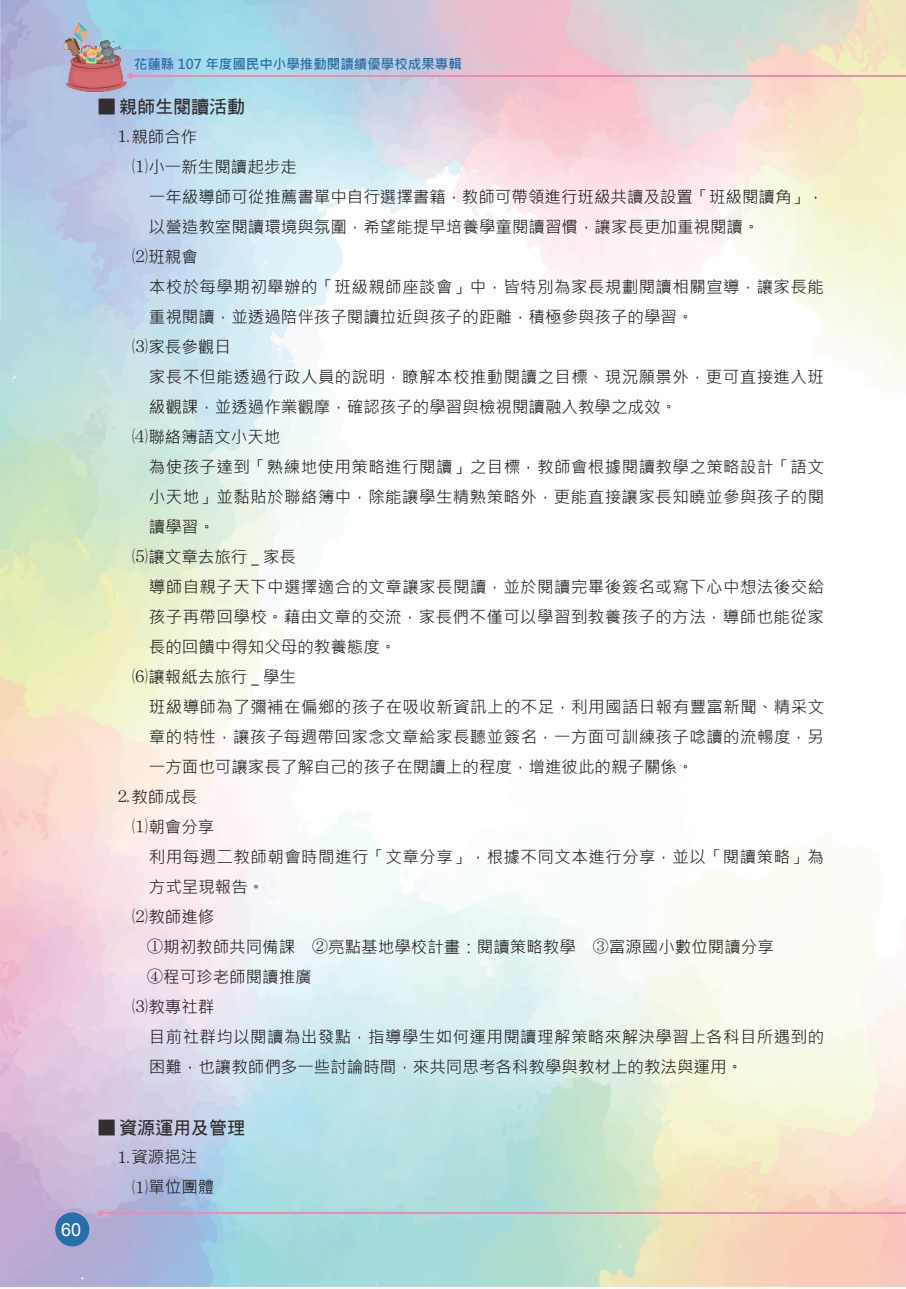
<style>
.page{position:relative;width:906px;height:1289px;background:#fff}
.page>*{position:absolute;margin:0;border:0;box-sizing:border-box;transform-origin:0 0}
.t1{font:18px "DF Hei Bd HK BF";color:#312f30}
.t2{font:18px "Arial";color:#fff}
.t3{font:16.5px "Microsoft Jheng Hei";letter-spacing:.025em;color:#231f20}
.t4{font:16.5px/30px "Microsoft Jheng Hei";color:#231f20}
.t5{font:700 13.5px "Microsoft Jheng Hei";color:#266faa}
.s1{font-family:"DF Hei Bd HKP BF"}
.s2{font-family:"MS Mincho"}
</style>
<div class="page">
<img style="left:0;top:0;width:906px;height:1288px">
<div style="left:55px;top:1212px;width:34px;height:34px;background:#266faa;border-radius:50%"></div>
<hr style="left:131px;top:75px;width:775px;height:1px;background:#ec8cb1">
<hr style="left:100px;top:1212px;width:806px;height:1px;background:#ec8cb1">
<svg style="left:97px;top:1210px;width:6px;height:6px"></svg>
<svg style="left:66px;top:73px;width:68px;height:19px"></svg>
<svg style="left:83px;top:23px;width:5px;height:27px"></svg>
<svg style="left:103px;top:42px;width:14px;height:21px"></svg>
<img style="left:63px;top:22px;width:20px;height:33px">
<p class="t2" style="left:61px;top:1217px;width:22px">60</p>
<p class="t5" style="left:134px;top:55px;width:329px">花蓮縣 107 年度國民中小學推動閱讀績優學校成果專輯</p>
<p class="t1" style="left:98px;top:98px;width:149px"><span class="s1">■</span> 親師生閱讀活動</p>
<p class="t3" style="left:115px;top:126px;width:84px"><span class="s2">⒈</span>親師合作</p>
<p class="t4" style="left:132px;top:151px;width:166px"><span class="s2">⑴</span>小一新生閱讀起步走</p>
<p class="t4" style="left:149px;top:181px;width:676px">一年級導師可從推薦書單中自行選擇書籍，教師可帶領進行班級共讀及設置「班級閱讀角」，</p>
<p class="t4" style="left:149px;top:211px;width:612px">以營造教室閱讀環境與氛圍，希望能提早培養學童閱讀習慣，讓家長更加重視閱讀。</p>
<p class="t3" style="left:132px;top:246px;width:67px"><span class="s2">⑵</span>班親會</p>
<p class="t3" style="left:149px;top:276px;width:676px">本校於每學期初舉辦的「班級親師座談會」中，皆特別為家長規劃閱讀相關宣導，讓家長能</p>
<p class="t4" style="left:149px;top:301px;width:546px">重視閱讀，並透過陪伴孩子閱讀拉近與孩子的距離，積極參與孩子的學習。</p>
<p class="t3" style="left:132px;top:336px;width:100px"><span class="s2">⑶</span>家長參觀日</p>
<p class="t3" style="left:149px;top:366px;width:676px">家長不但能透過行政人員的說明，瞭解本校推動閱讀之目標、現況願景外，更可直接進入班</p>
<p class="t4" style="left:149px;top:391px;width:530px">級觀課，並透過作業觀摩，確認孩子的學習與檢視閱讀融入教學之成效。</p>
<p class="t4" style="left:132px;top:421px;width:150px"><span class="s2">⑷</span>聯絡簿語文小天地</p>
<p class="t3" style="left:149px;top:456px;width:676px">為使孩子達到「熟練地使用策略進行閱讀」之目標，教師會根據閱讀教學之策略設計「語文</p>
<p class="t3" style="left:149px;top:486px;width:677px">小天地」並黏貼於聯絡簿中，除能讓學生精熟策略外，更能直接讓家長知曉並參與孩子的閱</p>
<p class="t3" style="left:149px;top:516px;width:68px">讀學習。</p>
<p class="t4" style="left:132px;top:541px;width:166px"><span class="s2">⑸</span>讓文章去旅行 _ 家長</p>
<p class="t3" style="left:149px;top:576px;width:677px">導師自親子天下中選擇適合的文章讓家長閱讀，並於閱讀完畢後簽名或寫下心中想法後交給</p>
<p class="t3" style="left:149px;top:606px;width:676px">孩子再帶回學校。藉由文章的交流，家長們不僅可以學習到教養孩子的方法，導師也能從家</p>
<p class="t4" style="left:149px;top:631px;width:249px">長的回饋中得知父母的教養態度。</p>
<p class="t4" style="left:132px;top:661px;width:166px"><span class="s2">⑹</span>讓報紙去旅行 _ 學生</p>
<p class="t3" style="left:149px;top:696px;width:677px">班級導師為了彌補在偏鄉的孩子在吸收新資訊上的不足，利用國語日報有豐富新聞、精采文</p>
<p class="t3" style="left:149px;top:726px;width:676px">章的特性，讓孩子每週帶回家念文章給家長聽並簽名，一方面可訓練孩子唸讀的流暢度，另</p>
<p class="t4" style="left:149px;top:751px;width:546px">一方面也可讓家長了解自己的孩子在閱讀上的程度，增進彼此的親子關係。</p>
<p class="t3" style="left:115px;top:786px;width:84px"><span class="s2">⒉</span>教師成長</p>
<p class="t3" style="left:132px;top:816px;width:84px"><span class="s2">⑴</span>朝會分享</p>
<p class="t3" style="left:149px;top:846px;width:677px">利用每週二教師朝會時間進行「文章分享」，根據不同文本進行分享，並以「閱讀策略」為</p>
<p class="t3" style="left:149px;top:876px;width:117px">方式呈現報告。</p>
<p class="t3" style="left:132px;top:906px;width:84px"><span class="s2">⑵</span>教師進修</p>
<p class="t4" style="left:147px;top:931px;width:628px"><span class="s2">①</span>期初教師共同備課　<span class="s2">②</span>亮點基地學校計畫：閱讀策略教學　<span class="s2">③</span>富源國小數位閱讀分享</p>
<p class="t4" style="left:147px;top:961px;width:166px"><span class="s2">④</span>程可珍老師閱讀推廣</p>
<p class="t3" style="left:132px;top:996px;width:84px"><span class="s2">⑶</span>教專社群</p>
<p class="t3" style="left:149px;top:1026px;width:677px">目前社群均以閱讀為出發點，指導學生如何運用閱讀理解策略來解決學習上各科目所遇到的</p>
<p class="t4" style="left:149px;top:1051px;width:595px">困難，也讓教師們多一些討論時間，來共同思考各科教學與教材上的教法與運用。</p>
<p class="t1" style="left:98px;top:1118px;width:149px"><span class="s1">■</span> 資源運用及管理</p>
<p class="t4" style="left:132px;top:1141px;width:84px;text-indent:-17px"><span class="s2">⒈</span>資源挹注<br><span class="s2">⑴</span>單位團體</p>
</div>
